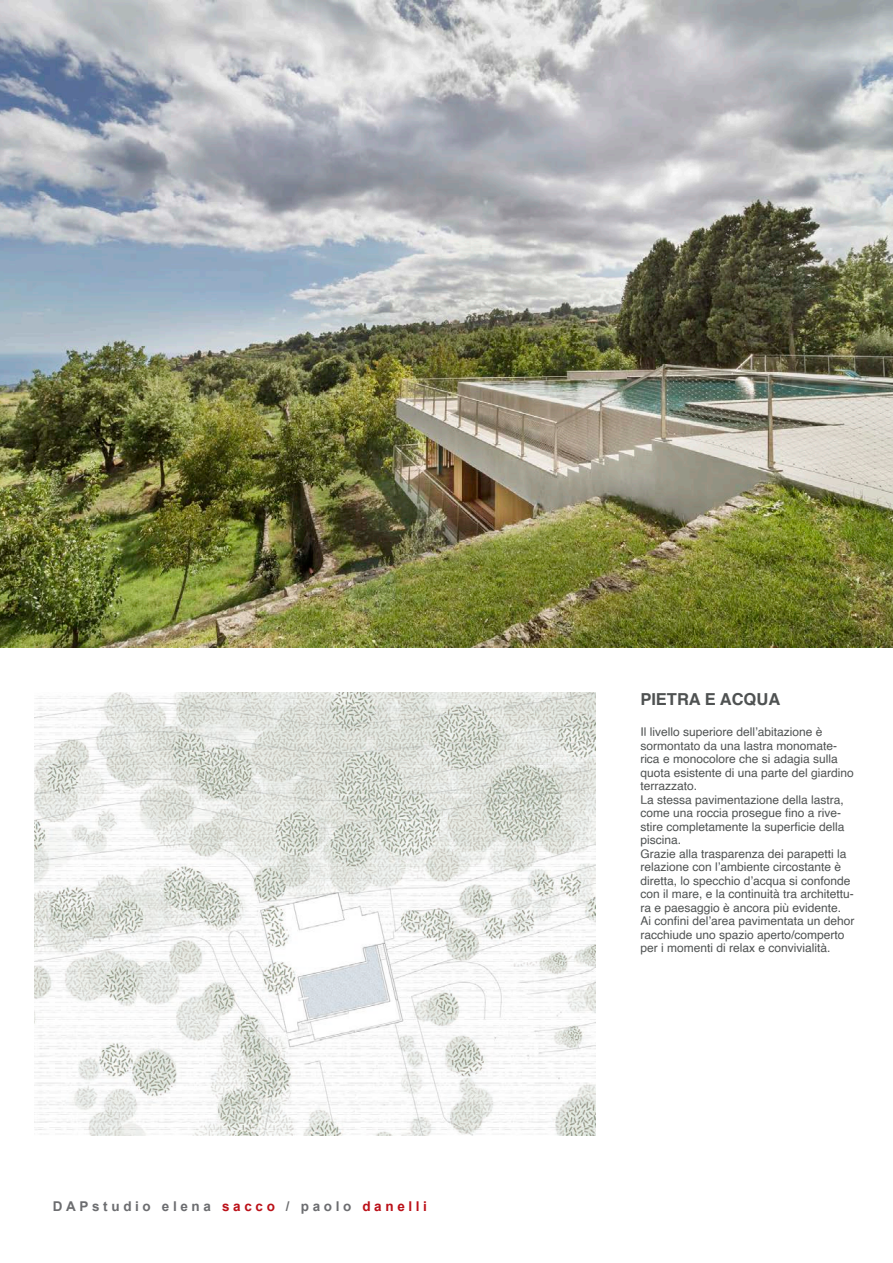
<style>
.page{position:relative;width:893px;height:1263px;background:#fff}
.page>*{position:absolute;margin:0;border:0;box-sizing:border-box;transform-origin:0 0}
.t1{font:700 16.5px "Helvetica";color:#4f5252}
.t2{font:700 13.5px "Arial";letter-spacing:.27em;color:#6c6d70}
.t3{font:12px/13.5px "Helvetica 2";color:#4f5252}
.t4{font:12px/13.5px "Helvetica";color:#4f5252}
.s1{color:#bb1018}
.s2{font-family:"Helvetica"}
.s3{font-family:"Helvetica 2"}
</style>
<div class="page">
<img style="left:34px;top:692px;width:561px;height:443px">
<img style="left:0;top:1px;width:893px;height:646px">
<p class="t2" style="left:53px;top:1196px;width:376px">DAPstudio elena <span class="s1">sacco</span> / paolo <span class="s1">danelli</span></p>
<p class="t1" style="left:640px;top:685px;width:141px">PIETRA E ACQUA</p>
<p class="t3" style="left:640px;top:725px;width:215px"><span class="s2">Il livello superiore dell’abitazione è </span>sormontato da una lastra monomate&shy;rica e monocolore che si adagia sulla quota esistente di una parte del giardino terrazzato.</p>
<p class="t4" style="left:640px;top:793px;width:206px"><span class="s3">La stessa pavimentazione della lastra, </span>come una roccia prosegue fino a rive&shy;stire completamente la superficie della <span class="s3">piscina.</span></p>
<p class="t3" style="left:640px;top:847px;width:215px">Grazie alla trasparenza dei parapetti la <span class="s2">relazione con l’ambiente circostante è </span>diretta, lo specchio d’acqua si confonde con il mare, e la continuità tra architettu&shy;<span class="s2">ra e paesaggio è ancora più evidente.</span></p>
<p class="t3" style="left:640px;top:914px;width:216px"><span class="s2">Ai confini del’area pavimentata un dehor </span>racchiude uno spazio aperto/comperto per i momenti di relax e convivialità.</p>
</div>
